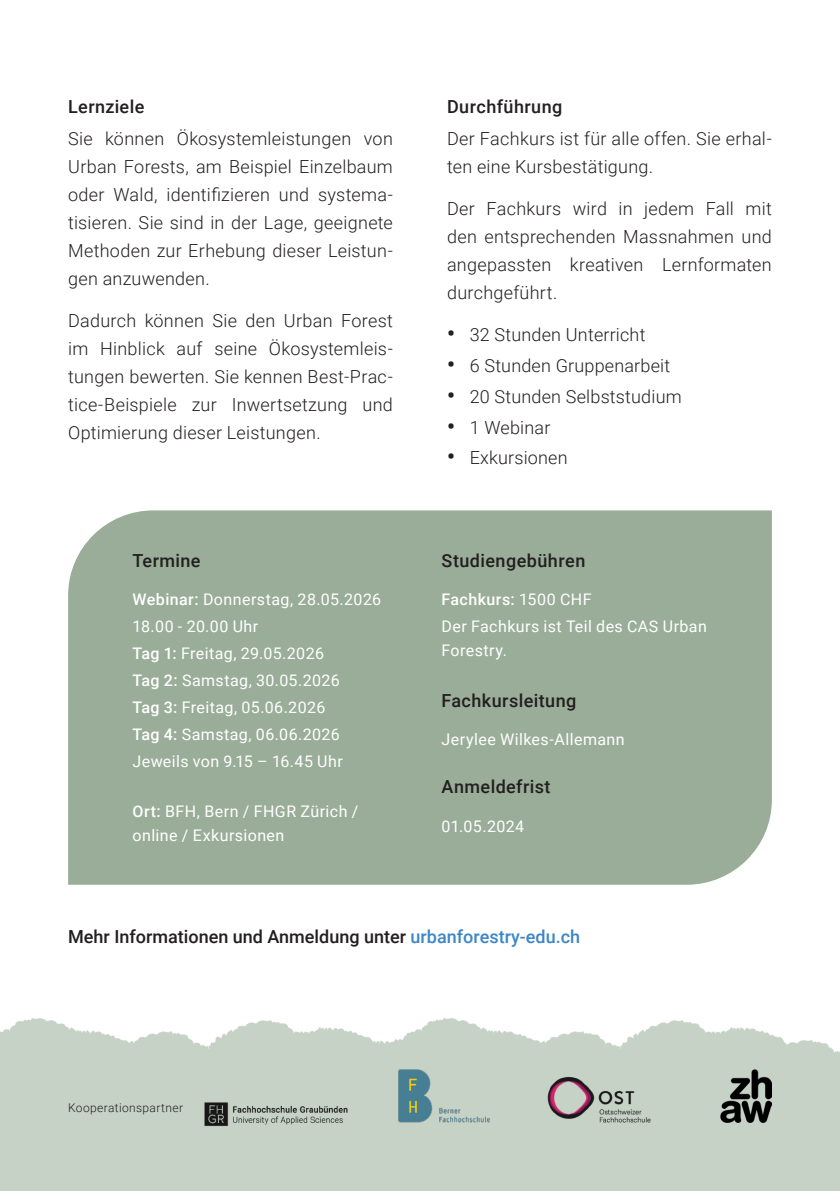
<style>
.page{position:relative;width:840px;height:1191px;background:#fff}
.page>*{position:absolute;margin:0;border:0;box-sizing:border-box;transform-origin:0 0}
.Cover_Titel{font:300 18px/28px "Roboto";letter-spacing:.015em;color:#231f20;text-align:justify}
.Cover_Titel-2{font:500 18px "Roboto";letter-spacing:.025em;color:#231f20}
.T_Aufzählung_kleiner_Abstand{font:500 18px "Roboto";color:#231f20}
.T_Aufzählung_kleiner_Abstand-2{font:16px/24px "Roboto";letter-spacing:.025em;color:#fff}
.Cover_Titel-3{font:16px "Roboto";letter-spacing:.025em;color:#fff}
.T_Aufzählung_kleiner_Abstand-3{font:500 16px "Roboto";letter-spacing:.03em;color:#fff}
.Cover_Titel-4{font:300 12px "Roboto";letter-spacing:.03em;color:#231f20}
.s1{font-weight:500}
.s2{font-weight:700;font-size:22px}
.s3{font-weight:400}
.s4{color:#3c86c7}
</style>
<div class="page">
<img style="left:0;top:1018px;width:839px;height:173px">
<img style="left:195px;top:1080px;width:160px;height:68px">
<img style="left:387px;top:1050px;width:112px;height:92px">
<img style="left:719px;top:1069px;width:51px;height:53px">
<img style="left:537px;top:1064px;width:122px;height:69px">
<div style="left:68px;top:510px;width:703px;height:374px;background:#9aad99"></div>
<p class="Cover_Titel-2" style="left:68px;top:94px;width:78px">Lernziele</p>
<p class="Cover_Titel" style="left:68px;top:123px;width:326px">Sie können Ökosystemleistungen von Urban Forests, am Beispiel Einzelbaum oder Wald, identifizieren und systema&shy;tisieren. Sie sind in der Lage, geeignete Methoden zur Erhebung dieser Leistun&shy;gen anzuwenden.</p>
<p class="Cover_Titel" style="left:68px;top:306px;width:326px">Dadurch können Sie den Urban Forest im Hinblick auf seine Ökosystemleis&shy;tungen bewerten. Sie kennen Best-Prac&shy;tice-Beispiele zur Inwertsetzung und Optimierung dieser Leistungen.</p>
<p class="Cover_Titel-2" style="left:132px;top:548px;width:69px">Termine</p>
<p class="T_Aufzählung_kleiner_Abstand-2" style="left:132px;top:587px;width:250px"><span class="s1">Webinar:</span> Donnerstag, 28.05.2026</p>
<p class="T_Aufzählung_kleiner_Abstand-2" style="left:132px;top:614px;width:127px">18.00 - 20.00 Uhr</p>
<p class="T_Aufzählung_kleiner_Abstand-2" style="left:132px;top:641px;width:193px"><span class="s1">Tag 1:</span> Freitag, 29.05.2026</p>
<p class="T_Aufzählung_kleiner_Abstand-2" style="left:132px;top:667px;width:208px"><span class="s1">Tag 2:</span> Samstag, 30.05.2026</p>
<p class="T_Aufzählung_kleiner_Abstand-2" style="left:132px;top:694px;width:194px"><span class="s1">Tag 3:</span> Freitag, 05.06.2026</p>
<p class="T_Aufzählung_kleiner_Abstand-2" style="left:132px;top:721px;width:209px"><span class="s1">Tag 4:</span> Samstag, 06.06.2026</p>
<p class="T_Aufzählung_kleiner_Abstand-2" style="left:132px;top:748px;width:212px">Jeweils von 9.15 – 16.45 Uhr</p>
<p class="T_Aufzählung_kleiner_Abstand-2" style="left:132px;top:799px;width:227px"><span class="s1">Ort:</span> BFH, Bern / FHGR Zürich / online / Exkursionen</p>
<p class="Cover_Titel-2" style="left:447px;top:94px;width:117px">Durchführung</p>
<p class="Cover_Titel" style="left:447px;top:124px;width:326px">Der Fachkurs ist für alle offen. Sie erhal&shy;ten eine Kursbestätigung.</p>
<p class="Cover_Titel" style="left:447px;top:194px;width:326px">Der Fachkurs wird in jedem Fall mit den entsprechenden Massnahmen und angepassten kreativen Lernformaten durchgeführt.</p>
<p class="Cover_Titel" style="left:447px;top:320px;width:200px"><span class="s2">•</span> 32 Stunden Unterricht</p>
<p class="Cover_Titel" style="left:447px;top:351px;width:224px"><span class="s2">•</span> 6 Stunden Gruppenarbeit</p>
<p class="Cover_Titel" style="left:447px;top:382px;width:236px"><span class="s2">•</span> 20 Stunden Selbststudium</p>
<p class="Cover_Titel" style="left:447px;top:412px;width:105px"><span class="s2">•</span> 1 Webinar</p>
<p class="Cover_Titel" style="left:447px;top:443px;width:122px"><span class="s2">•</span> Exkursionen</p>
<p class="Cover_Titel-2" style="left:441px;top:548px;width:145px">Studiengebühren</p>
<p class="T_Aufzählung_kleiner_Abstand-3" style="left:441px;top:588px;width:152px">Fachkurs: <span class="s3">1500 CHF</span></p>
<p class="T_Aufzählung_kleiner_Abstand-2" style="left:441px;top:614px;width:267px">Der Fachkurs ist Teil des CAS Urban<br>Forestry.</p>
<p class="Cover_Titel-2" style="left:441px;top:688px;width:136px">Fachkursleitung</p>
<p class="Cover_Titel-3" style="left:441px;top:728px;width:185px">Jerylee Wilkes-Allemann</p>
<p class="Cover_Titel-2" style="left:441px;top:774px;width:110px">Anmeldefrist</p>
<p class="T_Aufzählung_kleiner_Abstand-2" style="left:441px;top:813px;width:84px">01.05.2024</p>
<p class="T_Aufzählung_kleiner_Abstand" style="left:68px;top:924px;width:513px">Mehr Informationen und Anmeldung unter <span class="s4">urbanforestry-edu.ch</span></p>
<p class="Cover_Titel-4" style="left:68px;top:1099px;width:116px">Kooperationspartner</p>
</div>
